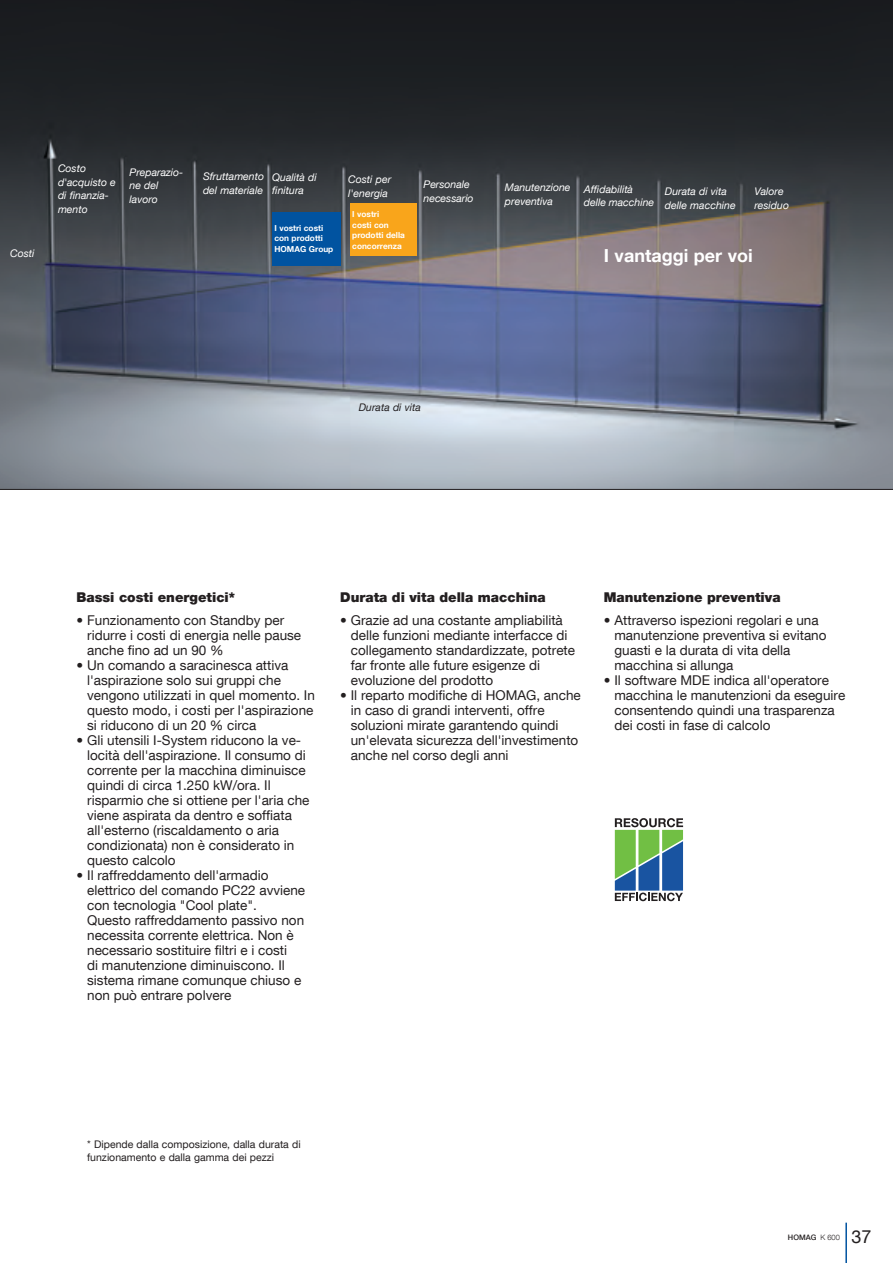
<style>
.page{position:relative;width:893px;height:1263px;background:#fff}
.page>*{position:absolute;margin:0;border:0;box-sizing:border-box;transform-origin:0 0}
.Diagramm_Einklinker{font:700 18px "Helvetica Neue LT Com";color:#fff}
.t1{font:18px "Helvetica Neue LT Com";color:#231f20}
.Copy_Aufzaehlung{font:13.5px/15px "Helvetica Neue LT Com";color:#231f20}
.Subheadline{font:900 13.5px "Helvetica Neue LT Com";color:#231f20}
.Diagramm_Copy_weiß{font:italic 10.5px/13.5px "Helvetica Neue LT Com";color:#fff}
.Bildunterschrift_Cop{font:10.5px/13.5px "Helvetica Neue LT Com";color:#231f20}
.Diagramm_Copy_schwar{font:italic 10.5px "Helvetica Neue LT Com";color:#231f20}
.Diagramm_Head_weiß{font:700 8.25px/10.5px "Helvetica Neue LT Com";color:#fff}
.t2{font:500 7.5px "Helvetica Neue LT Com";color:#231f20}
.s1{font-weight:300}
</style>
<div class="page">
<img style="left:0;top:0;width:893px;height:489px">
<svg style="left:615px;top:818px;width:68px;height:83px;background:#6e9a8c"></svg>
<hr style="left:0;top:489px;width:893px;height:1px;background:#231f20">
<div style="left:350px;top:204px;width:67px;height:52px;background:#f9a51b"></div>
<div style="left:272px;top:212px;width:69px;height:53px;background:#0153a0"></div>
<hr style="left:845px;top:1223px;width:2px;height:40px;background:#0153a0">
<p class="Diagramm_Copy_weiß" style="left:10px;top:246px;width:26px">Costi</p>
<p class="Diagramm_Copy_weiß" style="left:58px;top:161px;width:59px">Costo d'acquisto e di finanzia&shy;mento</p>
<p class="Diagramm_Copy_weiß" style="left:203px;top:169px;width:63px">Sfruttamento del materiale</p>
<p class="Diagramm_Copy_weiß" style="left:272px;top:170px;width:46px">Qualità di finitura</p>
<p class="Diagramm_Copy_weiß" style="left:348px;top:173px;width:44px">Costi per l'energia</p>
<p class="Diagramm_Copy_weiß" style="left:423px;top:178px;width:52px">Personale necessario</p>
<p class="Diagramm_Copy_weiß" style="left:505px;top:181px;width:67px">Manutenzione preventiva</p>
<p class="Diagramm_Copy_weiß" style="left:584px;top:182px;width:72px">Affidabilità delle macchine</p>
<p class="Diagramm_Copy_weiß" style="left:665px;top:184px;width:72px">Durata di vita delle macchine</p>
<p class="Diagramm_Copy_weiß" style="left:130px;top:165px;width:55px">Preparazio&shy;ne del lavoro</p>
<p class="Diagramm_Copy_weiß" style="left:754px;top:184px;width:36px">Valore residuo</p>
<p class="Diagramm_Head_weiß" style="left:352px;top:209px;width:54px">I vostri<br>costi con prodotti della concorrenza</p>
<p class="Diagramm_Head_weiß" style="left:274px;top:222px;width:60px">I vostri costi con prodotti<br>HOMAG Group</p>
<p class="Diagramm_Einklinker" style="left:604px;top:245px;width:150px">I vantaggi per voi</p>
<p class="Diagramm_Copy_schwar" style="left:359px;top:400px;width:64px">Durata di vita</p>
<p class="Subheadline" style="left:77px;top:589px;width:160px">Bassi costi energetici*</p>
<p class="Copy_Aufzaehlung" style="left:87px;top:612px;width:216px;text-indent:-11px">• Funzionamento con Standby per ridurre i costi di energia nelle pause -anche fino ad un 90 %</p>
<p class="Copy_Aufzaehlung" style="left:87px;top:657px;width:229px;text-indent:-11px">• Un comando a saracinesca attiva l'aspirazione solo sui gruppi che vengono utilizzati in quel momento. In questo modo, i costi per l'aspirazione si riducono di un 20 % circa</p>
<p class="Copy_Aufzaehlung" style="left:87px;top:732px;width:224px;text-indent:-11px">• Gli utensili I-System riducono la ve&shy;locità dell'aspirazione. Il consumo di corrente per la macchina diminuisce quindi di circa 1.250 kW/-ora. Il risparmio che si ottiene per l'aria che viene aspirata da dentro e -soffiata all'esterno (riscaldamento o aria condizionata) non è considerato in questo calcolo</p>
<p class="Copy_Aufzaehlung" style="left:87px;top:867px;width:220px;text-indent:-11px">• Il raffreddamento dell'armadio elettrico del comando PC22 avviene con tecnologia "Cool plate".<br>Questo raffreddamento passivo non necessita corrente elettrica. Non è -necessario sostituire filtri e i -costi<br>di manutenzione diminuiscono. Il sistema rimane comunque chiuso e non può entrare polvere</p>
<p class="Subheadline" style="left:340px;top:589px;width:207px">Durata di vita della macchina</p>
<p class="Copy_Aufzaehlung" style="left:351px;top:612px;width:226px;text-indent:-11px">• Grazie ad una costante ampliabilità delle funzioni mediante interfacce di collegamento standardizzate, potrete far fronte alle future esigenze di evoluzione del prodotto</p>
<p class="Copy_Aufzaehlung" style="left:351px;top:687px;width:231px;text-indent:-11px">• Il reparto modifiche di HOMAG, anche in caso di grandi interventi, offre soluzioni mirate garantendo quindi un'elevata sicurezza dell'investimento anche nel corso degli anni</p>
<p class="Subheadline" style="left:604px;top:589px;width:178px">Manutenzione preventiva</p>
<p class="Copy_Aufzaehlung" style="left:614px;top:612px;width:214px;text-indent:-11px">• Attraverso ispezioni regolari e una manutenzione preventiva si evitano guasti e la durata di vita della macchina si allunga</p>
<p class="Copy_Aufzaehlung" style="left:614px;top:672px;width:232px;text-indent:-11px">• Il software MDE indica all'operatore macchina le manutenzioni da eseguire consentendo quindi una trasparenza dei costi in fase di calcolo</p>
<p class="Bildunterschrift_Cop" style="left:87px;top:1137px;width:215px">* Dipende dalla composizione, dalla durata di funzionamento e dalla gamma dei pezzi</p>
<p class="t2" style="left:788px;top:1233px;width:53px">HOMAG <span class="s1">K 600</span></p>
<h1 class="t1" style="left:851px;top:1226px;width:22px">37</h1>
</div>
